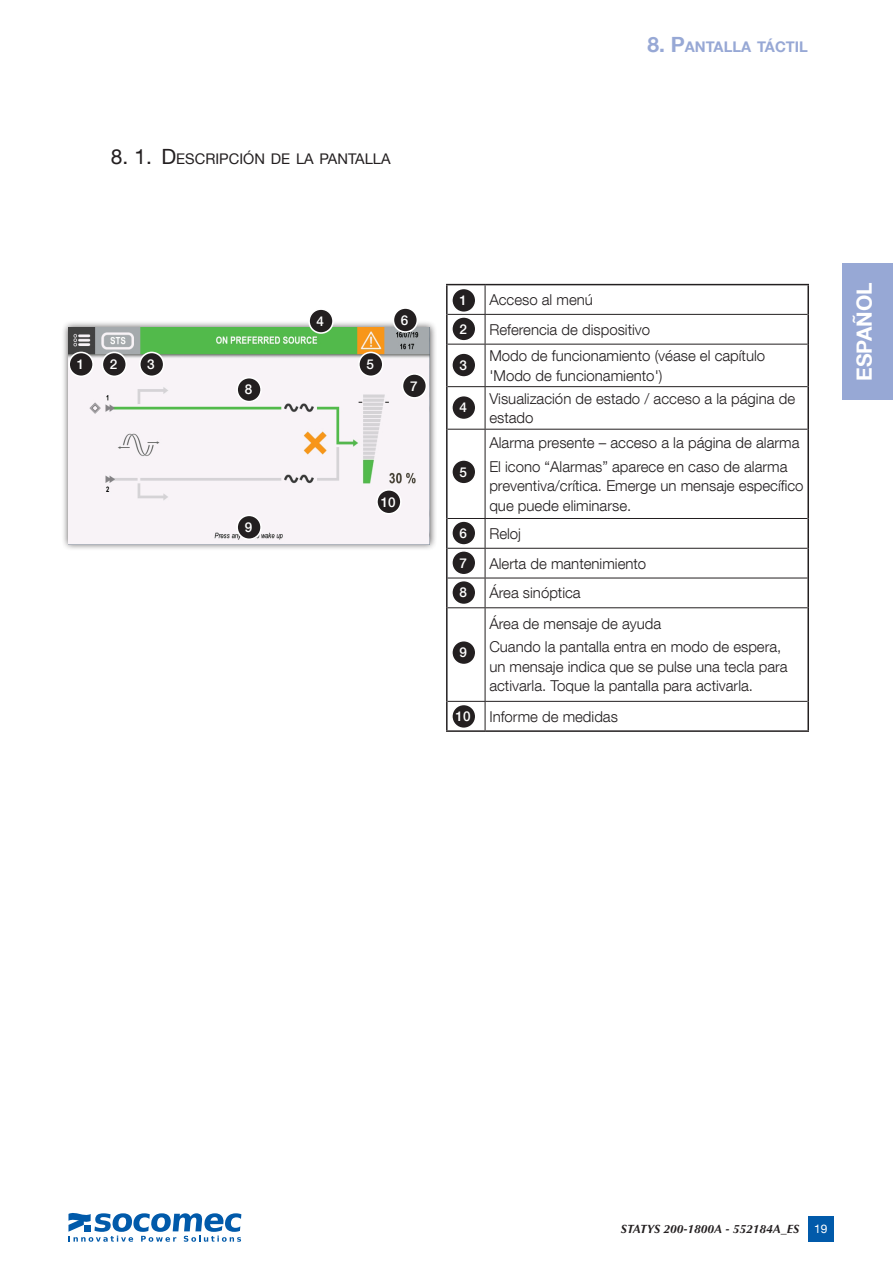
<style>
.page{position:relative;width:893px;height:1263px;background:#fff}
.page>*{position:absolute;margin:0;border:0;box-sizing:border-box;transform-origin:0 0}
.t1{font:700 21px "Helvetica Neue LT Com";color:#fff}
.t2{font:300 15px/19.5px "Helvetica Neue LT Com";color:#231f20}
.t3{font:14.7px "Helvetica Neue LT Com";color:#231f20}
.t4{font:700 14.7px "Helvetica Neue LT Com";color:#97a8d5}
.t5{font:500 13.5px "Helvetica Neue LT Com";color:#fff}
.t6{font:italic 700 12px "Optima LT Std";color:#231f20}
.s1{font-size:21px}
.s2{font-weight:500;font-size:13.5px;color:#fff}
.s3{font-family:"Helvetica Neue LT Com";font-weight:400;font-style:normal;color:#fff}
</style>
<div class="page">
<div style="left:808px;top:1216px;width:25px;height:26px;background:#015aaa"></div>
<div style="left:842px;top:264px;width:51px;height:136px;background:#97a8d5"></div>
<svg style="left:68px;top:1213px;width:173px;height:29px"></svg>
<div style="left:61px;top:320px;width:376px;height:231px;background:#231f20;opacity:.75"></div>
<img style="left:68px;top:327px;width:362px;height:217px">
<div style="left:402px;top:374px;width:24px;height:24px;background:#231f20;border-radius:50%"></div>
<div style="left:402px;top:373px;width:25px;height:26px;border:2px solid #fff;border-radius:50%"></div>
<div style="left:102px;top:352px;width:24px;height:24px;background:#231f20;border-radius:50%"></div>
<div style="left:102px;top:352px;width:25px;height:25px;border:2px solid #fff;border-radius:50%"></div>
<div style="left:140px;top:352px;width:24px;height:24px;background:#231f20;border-radius:50%"></div>
<div style="left:139px;top:352px;width:25px;height:25px;border:2px solid #fff;border-radius:50%"></div>
<div style="left:69px;top:352px;width:24px;height:24px;background:#231f20;border-radius:50%"></div>
<div style="left:68px;top:352px;width:26px;height:25px;border:2px solid #fff;border-radius:50%"></div>
<div style="left:309px;top:309px;width:24px;height:24px;background:#231f20;border-radius:50%"></div>
<div style="left:308px;top:308px;width:26px;height:26px;border:2px solid #fff;border-radius:50%"></div>
<div style="left:393px;top:308px;width:24px;height:24px;background:#231f20;border-radius:50%"></div>
<div style="left:393px;top:307px;width:25px;height:26px;border:2px solid #fff;border-radius:50%"></div>
<div style="left:359px;top:352px;width:24px;height:24px;background:#231f20;border-radius:50%"></div>
<div style="left:358px;top:352px;width:26px;height:25px;border:2px solid #fff;border-radius:50%"></div>
<div style="left:237px;top:378px;width:24px;height:24px;background:#231f20;border-radius:50%"></div>
<div style="left:236px;top:377px;width:26px;height:25px;border:2px solid #fff;border-radius:50%"></div>
<div style="left:237px;top:515px;width:24px;height:24px;background:#231f20;border-radius:50%"></div>
<div style="left:236px;top:514px;width:26px;height:26px;border:2px solid #fff;border-radius:50%"></div>
<div style="left:377px;top:490px;width:24px;height:24px;background:#231f20;border-radius:50%"></div>
<div style="left:376px;top:489px;width:26px;height:25px;border:2px solid #fff;border-radius:50%"></div>
<hr style="left:446px;top:284px;width:39px;height:1px;background:#231f20">
<hr style="left:446px;top:285px;width:2px;height:29px;background:#231f20">
<hr style="left:485px;top:284px;width:324px;height:1px;background:#231f20">
<hr style="left:807px;top:285px;width:2px;height:29px;background:#231f20">
<hr style="left:446px;top:314px;width:2px;height:30px;background:#231f20">
<hr style="left:807px;top:314px;width:2px;height:30px;background:#231f20">
<hr style="left:446px;top:344px;width:2px;height:43px;background:#231f20">
<hr style="left:807px;top:344px;width:2px;height:43px;background:#231f20">
<hr style="left:446px;top:387px;width:2px;height:42px;background:#231f20">
<hr style="left:807px;top:387px;width:2px;height:42px;background:#231f20">
<hr style="left:446px;top:429px;width:2px;height:89px;background:#231f20">
<hr style="left:807px;top:429px;width:2px;height:89px;background:#231f20">
<hr style="left:446px;top:518px;width:2px;height:30px;background:#231f20">
<hr style="left:807px;top:518px;width:2px;height:30px;background:#231f20">
<hr style="left:446px;top:548px;width:2px;height:30px;background:#231f20">
<hr style="left:807px;top:548px;width:2px;height:30px;background:#231f20">
<hr style="left:446px;top:578px;width:2px;height:30px;background:#231f20">
<hr style="left:807px;top:578px;width:2px;height:30px;background:#231f20">
<hr style="left:446px;top:608px;width:2px;height:93px;background:#231f20">
<hr style="left:807px;top:608px;width:2px;height:93px;background:#231f20">
<hr style="left:446px;top:701px;width:2px;height:29px;background:#231f20">
<hr style="left:807px;top:701px;width:2px;height:29px;background:#231f20">
<hr style="left:446px;top:730px;width:39px;height:2px;background:#231f20">
<hr style="left:485px;top:730px;width:324px;height:2px;background:#231f20">
<hr style="left:448px;top:314px;width:37px;height:1px;background:#231f20">
<hr style="left:485px;top:314px;width:322px;height:1px;background:#231f20">
<svg style="left:485px;top:285px;width:1px;height:59px"></svg>
<hr style="left:448px;top:344px;width:37px;height:1px;background:#231f20">
<hr style="left:485px;top:344px;width:322px;height:1px;background:#231f20">
<hr style="left:485px;top:344px;width:1px;height:42px;background:#231f20">
<hr style="left:448px;top:386px;width:37px;height:1px;background:#231f20">
<hr style="left:485px;top:386px;width:322px;height:1px;background:#231f20">
<hr style="left:485px;top:387px;width:1px;height:42px;background:#231f20">
<hr style="left:448px;top:429px;width:37px;height:1px;background:#231f20">
<hr style="left:485px;top:429px;width:322px;height:1px;background:#231f20">
<hr style="left:485px;top:430px;width:1px;height:88px;background:#231f20">
<hr style="left:448px;top:518px;width:37px;height:1px;background:#231f20">
<hr style="left:485px;top:518px;width:322px;height:1px;background:#231f20">
<hr style="left:448px;top:548px;width:37px;height:1px;background:#231f20">
<hr style="left:485px;top:548px;width:322px;height:1px;background:#231f20">
<hr style="left:448px;top:578px;width:37px;height:1px;background:#231f20">
<hr style="left:485px;top:578px;width:322px;height:1px;background:#231f20">
<svg style="left:485px;top:519px;width:1px;height:88px"></svg>
<hr style="left:448px;top:607px;width:37px;height:1px;background:#231f20">
<hr style="left:485px;top:607px;width:322px;height:1px;background:#231f20">
<hr style="left:485px;top:608px;width:1px;height:93px;background:#231f20">
<hr style="left:448px;top:701px;width:37px;height:1px;background:#231f20">
<hr style="left:485px;top:701px;width:322px;height:1px;background:#231f20">
<svg style="left:485px;top:702px;width:1px;height:28px"></svg>
<div style="left:452px;top:288px;width:24px;height:24px;background:#231f20;border-radius:50%"></div>
<div style="left:451px;top:288px;width:26px;height:25px;border:2px solid #fff;border-radius:50%"></div>
<div style="left:452px;top:317px;width:24px;height:24px;background:#231f20;border-radius:50%"></div>
<div style="left:451px;top:316px;width:26px;height:26px;border:2px solid #fff;border-radius:50%"></div>
<div style="left:452px;top:353px;width:24px;height:24px;background:#231f20;border-radius:50%"></div>
<div style="left:451px;top:352px;width:26px;height:26px;border:2px solid #fff;border-radius:50%"></div>
<div style="left:452px;top:396px;width:24px;height:23px;background:#231f20;border-radius:50%"></div>
<div style="left:451px;top:395px;width:26px;height:25px;border:2px solid #fff;border-radius:50%"></div>
<div style="left:452px;top:460px;width:24px;height:24px;background:#231f20;border-radius:50%"></div>
<div style="left:451px;top:459px;width:26px;height:26px;border:2px solid #fff;border-radius:50%"></div>
<div style="left:452px;top:521px;width:24px;height:24px;background:#231f20;border-radius:50%"></div>
<div style="left:451px;top:520px;width:26px;height:26px;border:2px solid #fff;border-radius:50%"></div>
<div style="left:452px;top:551px;width:24px;height:24px;background:#231f20;border-radius:50%"></div>
<div style="left:451px;top:550px;width:26px;height:25px;border:2px solid #fff;border-radius:50%"></div>
<div style="left:452px;top:581px;width:24px;height:23px;background:#231f20;border-radius:50%"></div>
<div style="left:451px;top:580px;width:26px;height:25px;border:2px solid #fff;border-radius:50%"></div>
<div style="left:452px;top:641px;width:24px;height:24px;background:#231f20;border-radius:50%"></div>
<div style="left:451px;top:640px;width:26px;height:25px;border:2px solid #fff;border-radius:50%"></div>
<div style="left:452px;top:704px;width:24px;height:24px;background:#231f20;border-radius:50%"></div>
<div style="left:451px;top:704px;width:26px;height:25px;border:2px solid #fff;border-radius:50%"></div>
<p class="t3" style="left:111px;top:150px;width:281px"><span class="s1">8. 1. D</span>ESCRIPCIÓN DE LA PANTALLA</p>
<p class="t4" style="left:647px;top:38px;width:162px"><span class="s1">8. P</span>ANTALLA TÁCTIL</p>
<p class="t5" style="left:77px;top:356px;width:9px">1</p>
<p class="t5" style="left:110px;top:356px;width:9px">2</p>
<p class="t5" style="left:147px;top:356px;width:9px">3</p>
<p class="t5" style="left:245px;top:381px;width:9px">8</p>
<p class="t5" style="left:245px;top:519px;width:9px">9</p>
<p class="t5" style="left:317px;top:313px;width:9px">4</p>
<p class="t5" style="left:401px;top:312px;width:9px">6</p>
<p class="t5" style="left:366px;top:356px;width:9px">5</p>
<p class="t5" style="left:410px;top:378px;width:9px">7</p>
<p class="t5" style="left:381px;top:494px;width:17px">10</p>
<p class="t5" style="left:459px;top:292px;width:9px">1</p>
<p class="t2" style="left:489px;top:289px;width:105px">Acceso al menú</p>
<p class="t5" style="left:459px;top:321px;width:9px">2</p>
<p class="t2" style="left:489px;top:319px;width:162px">Referencia de dispositivo</p>
<p class="t5" style="left:459px;top:357px;width:9px">3</p>
<p class="t2" style="left:489px;top:346px;width:277px">Modo de funcionamiento (véase el capítulo 'Modo de funcionamiento')</p>
<p class="t5" style="left:459px;top:399px;width:9px">4</p>
<p class="t2" style="left:489px;top:388px;width:307px">Visualización de estado / acceso a la página de estado</p>
<p class="t5" style="left:459px;top:464px;width:9px">5</p>
<p class="t2" style="left:489px;top:430px;width:312px;line-height:23.7px">Alarma presente – acceso a la página de alarma<br>El icono “Alarmas” aparece en caso de alarma</p>
<p class="t2" style="left:489px;top:476px;width:316px">preventiva/crítica. Emerge un mensaje específico que puede eliminarse.</p>
<p class="t5" style="left:459px;top:525px;width:9px">6</p>
<p class="t2" style="left:489px;top:523px;width:33px">Reloj</p>
<p class="t5" style="left:459px;top:555px;width:9px">7</p>
<p class="t2" style="left:489px;top:553px;width:158px">Alerta de mantenimiento</p>
<p class="t5" style="left:459px;top:584px;width:9px">8</p>
<p class="t2" style="left:489px;top:583px;width:93px">Área sinóptica</p>
<p class="t2" style="left:489px;top:611px;width:294px;line-height:23.7px">Área de mensaje de ayuda<br>Cuando la pantalla entra en modo de espera,</p>
<p class="t2" style="left:489px;top:656px;width:300px">un mensaje indica que se pulse una tecla para activarla. Toque la pantalla para activarla.</p>
<p class="t2" style="left:456px;top:706px;width:164px"><span class="s2">10</span> Informe de medidas</p>
<p class="t5" style="left:459px;top:644px;width:9px">9</p>
<h1 class="t1" style="left:851px;top:381px;width:100px;rotate:-90deg">ESPAÑOL</h1>
<p class="t6" style="left:621px;top:1222px;width:208px">STATYS 200-1800A - 552184A_ES <span class="s3">19</span></p>
</div>
